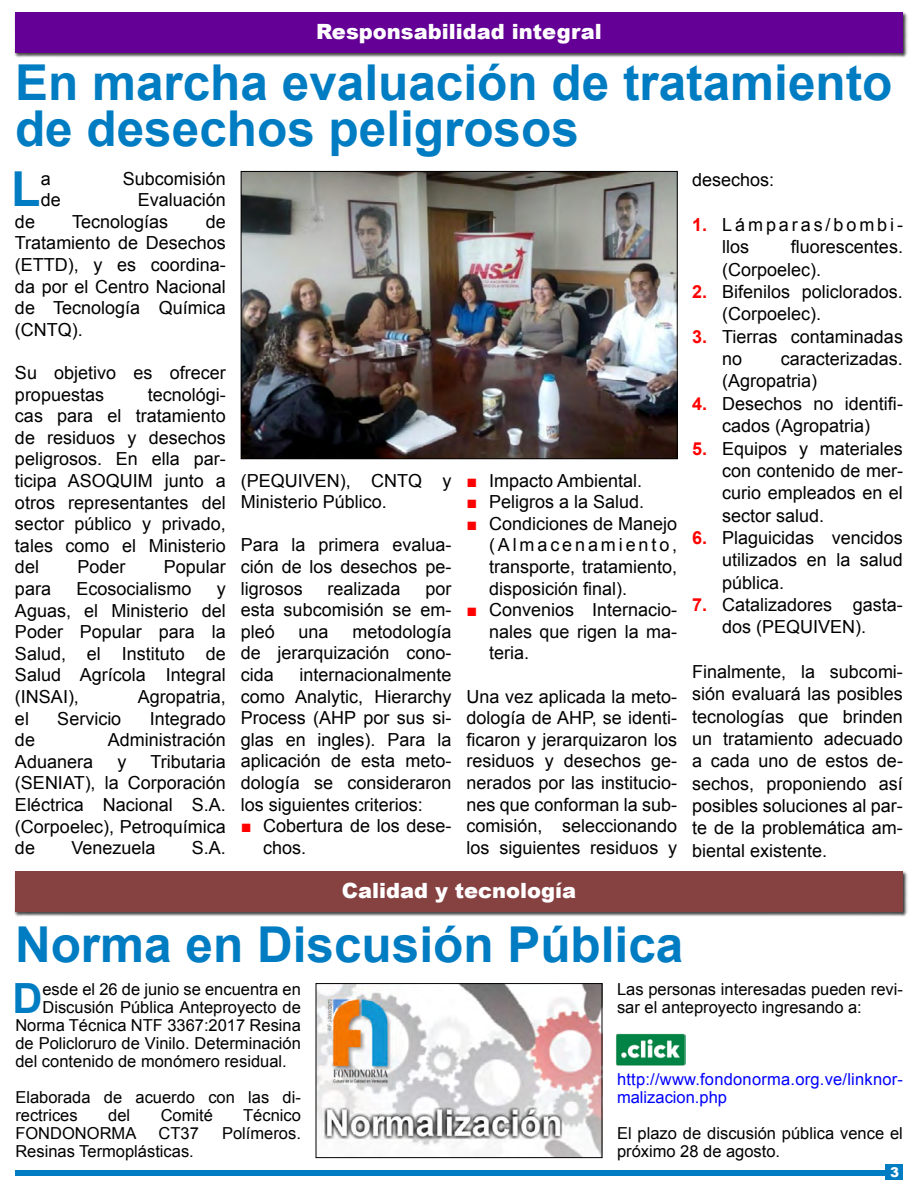
<style>
.page{position:relative;width:918px;height:1188px;background:#fff}
.page>*{position:absolute;margin:0;border:0;box-sizing:border-box;transform-origin:0 0}
.t1{font:700 49.5px/46.5px "Arial";color:#007cc2}
.t2{font:700 48.15px "Arial";color:#007cc2}
.t3{font:700 41.7px "Arial";color:#007cc2}
.t4{font:900 21px "Arial";color:#fff}
.t5{font:18px/21.6px "Arial";color:#000;text-align:justify}
.t6{font:18px/22.4px "Arial";letter-spacing:.16em;color:#000}
.t7{font:16.5px/18px "Arial";color:#000}
.t8{font:16.5px/18px "Arial";letter-spacing:.015em;color:#00f}
.t9{font:900 13.5px "Arial";color:#fff}
.s1{font-weight:700;color:#f00}
.s2{color:#f00}
</style>
<div class="page">
<div style="left:886px;top:1164px;width:17px;height:16px;background:#007cc2"></div>
<div style="left:15px;top:1170px;width:879px;height:6px;background:#007cc2"></div>
<img style="left:616px;top:1034px;width:70px;height:31px">
<div style="left:15px;top:12px;width:893px;height:46px;background:#000;opacity:.75"></div>
<div style="left:15px;top:12px;width:888px;height:40px;background:#640096"></div>
<img style="left:243px;top:173px;width:433px;height:284px">
<div style="left:241px;top:171px;width:437px;height:288px;border:1px solid #000"></div>
<div style="left:15px;top:871px;width:893px;height:46px;background:#000;opacity:.75"></div>
<div style="left:15px;top:871px;width:888px;height:41px;background:#864141"></div>
<img style="left:318px;top:985px;width:282px;height:171px">
<div style="left:316px;top:983px;width:286px;height:175px;border:1px solid #000"></div>
<p class="t4" style="left:316px;top:16px;width:287px">Responsabilidad integral</p>
<h1 class="t1" style="left:15px;top:61px;width:879px">En marcha evaluación de tratamiento de desechos peligrosos</h1>
<h2 class="t2" style="left:11px;top:157px;width:31px">L</h2>
<p class="t5" style="left:41px;top:168px;width:12px">a</p>
<p class="t5" style="left:123px;top:168px;width:105px">Subcomisión</p>
<p class="t5" style="left:692px;top:169px;width:84px">desechos:</p>
<p class="t6" style="left:722px;top:214px;width:182px;text-indent:-30px"><span class="s1">1.</span> Lámparas/bombi&shy;llos</p>
<p class="t5" style="left:41px;top:189px;width:22px">de</p>
<p class="t5" style="left:138px;top:189px;width:90px">Evaluación</p>
<p class="t5" style="left:15px;top:211px;width:22px">de</p>
<p class="t5" style="left:72px;top:211px;width:98px">Tecnologías</p>
<p class="t5" style="left:15px;top:211px;width:212px;text-indent:191px">de Tratamiento de Desechos (ETTD), y es coordina&shy;da por el Centro Nacional de Tecnología Química (CNTQ).</p>
<p class="t5" style="left:15px;top:362px;width:212px">Su objetivo es ofrecer propuestas</p>
<p class="t5" style="left:722px;top:236px;width:182px;line-height:22.4px;text-indent:69px">fluorescentes. (Corpoelec).</p>
<p class="t5" style="left:722px;top:281px;width:182px;line-height:22.4px;text-indent:-30px"><span class="s1">2.</span> Bifenilos policlorados. (Corpoelec).</p>
<p class="t5" style="left:722px;top:325px;width:182px;line-height:22.4px;text-indent:-30px"><span class="s1">3.</span> Tierras contaminadas no</p>
<p class="t5" style="left:722px;top:348px;width:182px;line-height:22.4px;text-indent:59px">caracterizadas. (Agropatria)</p>
<p class="t5" style="left:692px;top:392px;width:212px;line-height:22.4px;text-align:center"><span class="s1">4.</span> Desechos no identifi&shy;cados (Agropatria)</p>
<p class="t5" style="left:722px;top:437px;width:182px;line-height:22.4px;text-indent:-30px"><span class="s1">5.</span> Equipos y materiales con contenido de mer&shy;curio empleados en el sector salud.</p>
<p class="t5" style="left:722px;top:527px;width:182px;line-height:22.4px;text-indent:-30px"><span class="s1">6.</span> Plaguicidas vencidos utilizados en la salud pública.</p>
<p class="t5" style="left:692px;top:594px;width:212px;line-height:22.4px;text-align:center"><span class="s1">7.</span> Catalizadores gasta&shy;dos (PEQUIVEN).</p>
<p class="t5" style="left:692px;top:661px;width:212px;line-height:22.4px">Finalmente, la subcomi&shy;sión evaluará las posibles tecnologías que brinden un tratamiento adecuado a cada uno de estos de&shy;sechos, proponiendo así posibles soluciones al par&shy;te de la problemática am&shy;biental existente.</p>
<p class="t5" style="left:15px;top:384px;width:212px;text-indent:133px">tecnológi&shy;cas para el tratamiento de residuos y desechos peligrosos. En ella par&shy;ticipa ASOQUIM junto a otros representantes del sector público y privado, tales como el Ministerio del</p>
<p class="t5" style="left:241px;top:470px;width:212px">(PEQUIVEN), CNTQ y<br>Ministerio Público.</p>
<p class="t5" style="left:241px;top:535px;width:212px">Para la primera evalua&shy;ción de los desechos pe&shy;ligrosos</p>
<p class="t5" style="left:467px;top:470px;width:177px"><span class="s2">■</span> Impacto Ambiental.</p>
<p class="t5" style="left:467px;top:491px;width:179px"><span class="s2">■</span> Peligros a la Salud.</p>
<p class="t5" style="left:489px;top:513px;width:190px;text-indent:-22px"><span class="s2">■</span> Condiciones de Manejo (Almacenamiento, transporte, tratamiento, disposición final).</p>
<p class="t5" style="left:489px;top:599px;width:190px;text-indent:-22px"><span class="s2">■</span> Convenios Internacio&shy;nales que rigen la ma&shy;teria.</p>
<p class="t5" style="left:467px;top:686px;width:212px">Una vez aplicada la meto&shy;dología de AHP, se identi&shy;ficaron y jerarquizaron los residuos y desechos ge&shy;nerados por las institucio&shy;nes que conforman la sub&shy;comisión, seleccionando los siguientes residuos y</p>
<p class="t5" style="left:77px;top:556px;width:50px">Poder</p>
<p class="t5" style="left:164px;top:556px;width:64px">Popular</p>
<p class="t5" style="left:328px;top:578px;width:75px">realizada</p>
<p class="t5" style="left:15px;top:578px;width:38px">para</p>
<p class="t5" style="left:76px;top:578px;width:117px">Ecosocialismo</p>
<p class="t5" style="left:241px;top:578px;width:212px;text-indent:185px">por esta subcomisión se em&shy;pleó</p>
<p class="t5" style="left:15px;top:578px;width:212px;text-indent:202px">y Aguas, el Ministerio del Poder Popular para la Salud, el Instituto de Salud Agrícola Integral (INSAI),</p>
<p class="t5" style="left:241px;top:621px;width:212px;text-indent:112px">metodología de jerarquización cono&shy;cida</p>
<p class="t5" style="left:299px;top:621px;width:32px">una</p>
<p class="t5" style="left:241px;top:664px;width:212px;text-indent:59px">internacionalmente como Analytic, Hierarchy Process (AHP por sus si&shy;glas en ingles). Para la aplicación de esta meto&shy;dología se consideraron los siguientes criterios:</p>
<p class="t5" style="left:263px;top:815px;width:190px;text-indent:-22px"><span class="s2">■</span> Cobertura de los dese&shy;chos.</p>
<p class="t5" style="left:138px;top:686px;width:90px">Agropatria,</p>
<p class="t5" style="left:15px;top:708px;width:16px">el</p>
<p class="t5" style="left:57px;top:708px;width:66px">Servicio</p>
<p class="t5" style="left:150px;top:708px;width:78px">Integrado</p>
<p class="t5" style="left:15px;top:729px;width:22px">de</p>
<p class="t5" style="left:108px;top:729px;width:120px">Administración</p>
<p class="t5" style="left:15px;top:751px;width:80px">Aduanera</p>
<p class="t5" style="left:117px;top:751px;width:10px">y</p>
<p class="t5" style="left:15px;top:751px;width:212px;text-indent:135px">Tributaria (SENIAT), la Corporación Eléctrica Nacional S.A. (Corpoelec), Petroquímica de</p>
<p class="t5" style="left:71px;top:837px;width:86px">Venezuela</p>
<p class="t5" style="left:192px;top:837px;width:36px">S.A.</p>
<p class="t4" style="left:342px;top:876px;width:236px">Calidad y tecnología</p>
<h1 class="t1" style="left:15px;top:922px;width:670px">Norma en Discusión Pública</h1>
<h3 class="t3" style="left:12px;top:970px;width:32px">D</h3>
<p class="t7" style="left:42px;top:980px;width:260px">esde el 26 de junio se encuentra en</p>
<p class="t7" style="left:617px;top:980px;width:287px">Las personas interesadas pueden revi&shy;sar el anteproyecto ingresando a:</p>
<p class="t7" style="left:42px;top:998px;width:260px">Discusión Pública Anteproyecto de</p>
<p class="t7" style="left:15px;top:1016px;width:287px">Norma Técnica NTF 3367:2017 Resina</p>
<p class="t7" style="left:15px;top:1034px;width:287px">de Policloruro de Vinilo. Determinación</p>
<p class="t7" style="left:15px;top:1052px;width:273px">del contenido de monómero residual.</p>
<p class="t7" style="left:15px;top:1088px;width:287px">Elaborada de acuerdo con las di&shy;rectrices</p>
<p class="t8" style="left:617px;top:1070px;width:288px">http://www.fondonorma.org.ve/linknor&shy;malizacion.php</p>
<p class="t7" style="left:617px;top:1124px;width:287px">El plazo de discusión pública vence el próximo 28 de agosto.</p>
<p class="t7" style="left:108px;top:1106px;width:24px">del</p>
<p class="t7" style="left:161px;top:1106px;width:54px">Comité</p>
<p class="t7" style="left:243px;top:1106px;width:59px">Técnico</p>
<p class="t7" style="left:15px;top:1124px;width:122px">FONDONORMA</p>
<p class="t7" style="left:159px;top:1124px;width:42px">CT37</p>
<p class="t7" style="left:222px;top:1124px;width:80px">Polímeros.</p>
<p class="t7" style="left:15px;top:1142px;width:180px">Resinas Termoplásticas.</p>
<p class="t9" style="left:890px;top:1162px;width:11px">3</p>
</div>
